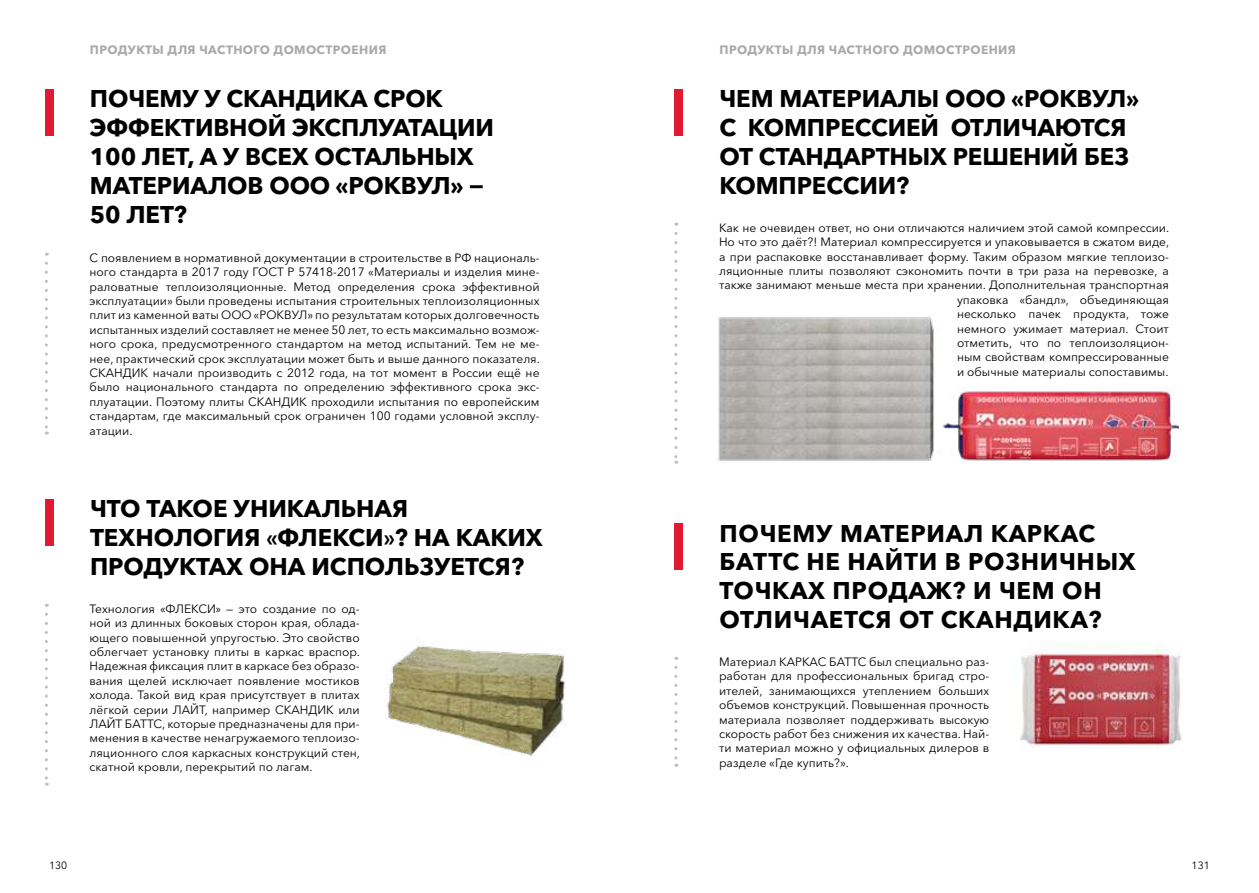
<style>
.page{position:relative;width:1259px;height:893px;background:#fff}
.page>*{position:absolute;margin:0;border:0;box-sizing:border-box;transform-origin:0 0}
.t1{font:700 24px/28.8px "Avenir Next Cyr";letter-spacing:-.005em;color:#000}
.t2{font:700 24px/28.8px "Avenir Next Cyr";letter-spacing:.03em;color:#000}
.t3{font:12px/14.4px "Avenir Next Cyr";color:#000;text-align:justify}
.t4{font:700 12px "Avenir Next Cyr";letter-spacing:.03em;color:#a7a9ac}
.t5{font:10.5px "Avenir Next Cyr";color:#000}
.s1{font-family:"Myriad Pro"}
</style>
<div class="page">
<div style="left:45px;top:89px;width:8px;height:47px;background:#e11931"></div>
<div style="left:45px;top:499px;width:8px;height:47px;background:#e11931"></div>
<svg style="left:45px;top:263px;width:3px;height:172px"></svg>
<svg style="left:45px;top:614px;width:3px;height:172px"></svg>
<img style="left:385px;top:641px;width:181px;height:115px">
<div style="left:674px;top:89px;width:9px;height:47px;background:#e11931"></div>
<svg style="left:674px;top:233px;width:3px;height:231px"></svg>
<div style="left:674px;top:523px;width:9px;height:47px;background:#e11931"></div>
<svg style="left:674px;top:667px;width:3px;height:100px"></svg>
<img style="left:1020px;top:644px;width:162px;height:104px">
<img style="left:718px;top:317px;width:460px;height:144px">
<p class="t4" style="left:90px;top:42px;width:298px">ПРОДУКТЫ ДЛЯ ЧАСТНОГО ДОМОСТРОЕНИЯ</p>
<h1 class="t1" style="left:90px;top:84px;width:405px">ПОЧЕМУ У СКАНДИКА СРОК<br>ЭФФЕКТИВНОЙ ЭКСПЛУАТАЦИИ<br>100 ЛЕТ, А У ВСЕХ ОСТАЛЬНЫХ<br>МАТЕРИАЛОВ ООО «РОКВУЛ» −<br>50 ЛЕТ?</h1>
<p class="t3" style="left:90px;top:250px;width:452px">С появлением в нормативной документации в строительстве в РФ националь&shy;ного стандарта в 2017 году ГОСТ Р 57418-2017 «Материалы и изделия мине&shy;раловатные теплоизоляционные. Метод определения срока эффективной эксплуатации» были проведены испытания строительных теплоизоляционных плит из каменной ваты ООО «РОКВУЛ» по результатам которых долговечность испытанных изделий составляет не менее 50 лет, то есть максимально возмож&shy;ного срока, предусмотренного стандартом на метод испытаний. Тем не ме&shy;нее, практический срок эксплуатации может быть и выше данного показателя.<br>СКАНДИК начали производить с 2012 года, на тот момент в России ещё не было национального стандарта по определению эффективного срока экс&shy;плуатации. Поэтому плиты СКАНДИК проходили испытания по европейским стандартам, где максимальный срок ограничен 100 годами условной эксплу&shy;атации.</p>
<h1 class="t1" style="left:90px;top:494px;width:454px">ЧТО ТАКОЕ УНИКАЛЬНАЯ<br>ТЕХНОЛОГИЯ <span class="s1">«</span>ФЛЕКСИ<span class="s1">»</span>? НА КАКИХ<br>ПРОДУКТАХ ОНА ИСПОЛЬЗУЕТСЯ?</h1>
<p class="t3" style="left:89px;top:601px;width:272px">Технология <span class="s1">«</span>ФЛЕКСИ<span class="s1">»</span> — это создание по од&shy;ной из длинных боковых сторон края, облада&shy;ющего повышенной упругостью. Это свойство облегчает установку плиты в каркас враспор.<br>Надежная фиксация плит в каркасе без образо&shy;вания щелей исключает появление мостиков холода. Такой вид края присутствует в плитах лёгкой серии ЛАЙТ, например СКАНДИК или ЛАЙТ БАТТС, которые предназначены для при&shy;менения в качестве ненагружаемого теплоизо&shy;ляционного слоя каркасных конструкций стен, скатной кровли, перекрытий по лагам.</p>
<p class="t4" style="left:719px;top:42px;width:298px">ПРОДУКТЫ ДЛЯ ЧАСТНОГО ДОМОСТРОЕНИЯ</p>
<h1 class="t1" style="left:719px;top:84px;width:421px">ЧЕМ МАТЕРИАЛЫ ООО «РОКВУЛ»<br>С КОМПРЕССИЕЙ ОТЛИЧАЮТСЯ<br>ОТ СТАНДАРТНЫХ РЕШЕНИЙ БЕЗ<br>КОМПРЕССИИ?</h1>
<p class="t3" style="left:719px;top:220px;width:452px;text-align:right">Как не очевиден ответ, но они отличаются наличием этой самой компрессии.<br>Но что это даёт?! Материал компрессируется и упаковывается в сжатом виде, а при распаковке восстанавливает форму. Таким образом мягкие теплоизо&shy;ляционные плиты позволяют сэкономить почти в три раза на перевозке, а также занимают меньше места при хранении. Дополнительная транспортная упаковка «бандл», объединяющая<br>несколько пачек продукта, тоже<br>немного ужимает материал. Стоит<br>отметить, что по теплоизоляцион-<br>ным свойствам компрессированные<br>и обычные материалы сопоставимы.</p>
<h1 class="t2" style="left:719px;top:519px;width:417px">ПОЧЕМУ МАТЕРИАЛ КАРКАС<br>БАТТС НЕ НАЙТИ В РОЗНИЧНЫХ<br>ТОЧКАХ ПРОДАЖ? И ЧЕМ ОН<br>ОТЛИЧАЕТСЯ ОТ СКАНДИКА?</h1>
<p class="t3" style="left:719px;top:654px;width:272px">Материал КАРКАС БАТТС был специально раз&shy;работан для профессиональных бригад стро&shy;ителей, занимающихся утеплением больших объемов конструкций. Повышенная прочность материала позволяет поддерживать высокую скорость работ без снижения их качества. Най&shy;ти материал можно у официальных дилеров в разделе «Где купить?».</p>
<p class="t5" style="left:49px;top:859px;width:20px">130</p>
<p class="t5" style="left:1191px;top:859px;width:20px">131</p>
</div>
